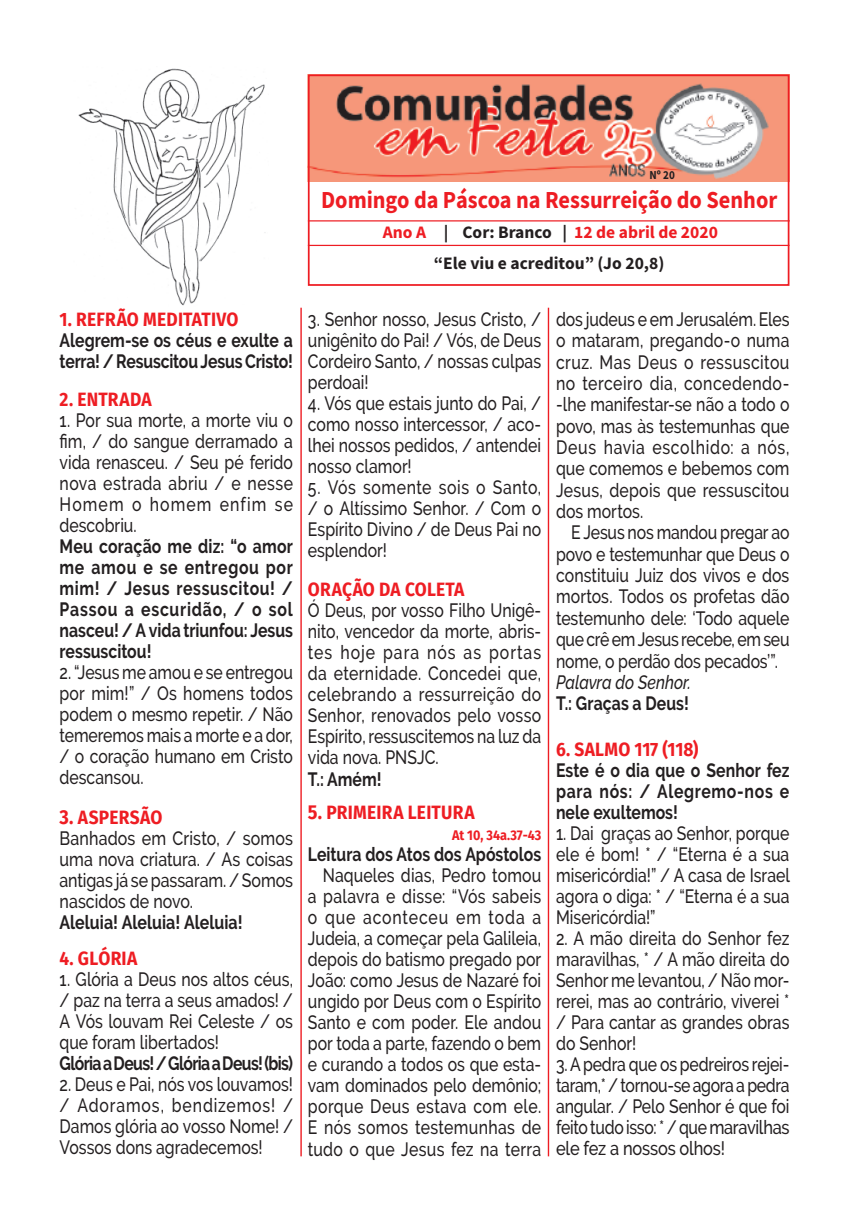
<style>
.page{position:relative;width:864px;height:1206px;background:#fff}
.page>*{position:absolute;margin:0;border:0;box-sizing:border-box;transform-origin:0 0}
.t1{font:700 24.5px "Source Sans Pro";color:#ee1d23;scale:.91 1}
.t2{font:500 19.25px/21px "Raleway";color:#231f20;text-align:justify;scale:.82 1}
.t3{font:700 19.25px/21px "Raleway";color:#231f20;text-align:justify;scale:.82 1}
.t4{font:700 19.25px "Fira Sans";letter-spacing:.015em;color:#ee1d23;scale:.9 1}
.t5{font:500 19.25px/21px "Raleway";color:#231f20;text-align:justify;scale:.83 1}
.t6{font:700 19.25px "Raleway";letter-spacing:-.04em;color:#231f20;scale:.82 1}
.t7{font:700 19.25px "Raleway";color:#231f20;scale:.83 1}
.t8{font:italic 500 19.25px "Raleway";color:#231f20;scale:.82 1}
.t9{font:700 17.5px "Source Sans Pro";color:#ee1d23}
.t10{font:700 17.5px "Source Sans Pro";color:#231f20}
.t11{font:700 14px "Fira Sans";color:#ee1d23;scale:.9 1}
.t12{font:700 12.25px "Source Sans Pro";color:#231f20;scale:.9 1}
.s1{font-size:20.12px}
.s2{color:#231f20}
</style>
<div class="page">
<hr style="left:300px;top:308px;width:2px;height:848px;background:#ee1d23">
<hr style="left:547px;top:308px;width:2px;height:848px;background:#ee1d23">
<img style="left:311px;top:77px;width:475px;height:105px">
<hr style="left:308px;top:245px;width:481px;height:1px;background:#ee1d23">
<hr style="left:308px;top:220px;width:481px;height:1px;background:#ee1d23">
<div style="left:308px;top:74px;width:481px;height:212px;border:2px solid #ee1d23"></div>
<img style="left:78px;top:68px;width:188px;height:238px">
<p class="t4" style="left:60px;top:303px;width:200px">1. REFRÃO MEDITATIVO</p>
<p class="t3" style="left:60px;top:329px;width:286px">Alegrem-se os céus e exulte a terra! / Resuscitou Jesus Cristo!</p>
<p class="t4" style="left:60px;top:383px;width:104px">2. ENTRADA</p>
<p class="t2" style="left:60px;top:410px;width:286px">1. Por sua morte, a morte viu o fim, / do sangue derramado a vida renasceu. / Seu pé ferido nova estrada abriu / e nesse Homem o homem enfim se descobriu.</p>
<p class="t3" style="left:60px;top:536px;width:286px">Meu coração me diz: “o amor me amou e se entregou por mim! / Jesus ressuscitou! / Passou a escuridão, / o sol nasceu! / A vida triunfou: Jesus ressuscitou!</p>
<p class="t2" style="left:60px;top:662px;width:286px">2. “Jesus me amou e se entregou por mim!” / Os homens todos podem o mesmo repetir. / Não temeremos mais a morte e a dor, / o coração humano em Cristo descansou.</p>
<p class="t4" style="left:60px;top:801px;width:116px"><span class="s1">3.</span> ASPERSÃO</p>
<p class="t5" style="left:60px;top:827px;width:282px">Banhados em Cristo, / somos uma nova criatura. / As coisas antigas já se passaram. / Somos nascidos de novo.</p>
<p class="t7" style="left:60px;top:911px;width:222px">Aleluia! Aleluia! Aleluia!</p>
<p class="t4" style="left:60px;top:941px;width:88px">4. GLÓRIA</p>
<p class="t2" style="left:60px;top:968px;width:286px">1. Glória a Deus nos altos céus, / paz na terra a seus amados! / A Vós louvam Rei Celeste / os que foram libertados!</p>
<p class="t6" style="left:60px;top:1052px;width:286px">Glória a Deus! / Glória a Deus! (bis)</p>
<p class="t2" style="left:60px;top:1073px;width:286px">2. Deus e Pai, nós vos louvamos! / Adoramos, bendizemos! / Damos glória ao vosso Nome! / Vossos dons agradecemos!</p>
<p class="t12" style="left:649px;top:167px;width:30px">Nº 20</p>
<p class="t1" style="left:321px;top:183px;width:502px">Domingo da Páscoa na Ressurreição do Senhor</p>
<p class="t9" style="left:383px;top:220px;width:336px">Ano A <span class="s2">| Cor: Branco |</span> 12 de abril de 2020</p>
<p class="t10" style="left:433px;top:251px;width:232px">“Ele viu e acreditou” (Jo 20,8)</p>
<p class="t2" style="left:308px;top:308px;width:286px">3. Senhor nosso, Jesus Cristo, / unigênito do Pai! / Vós, de Deus Cordeiro Santo, / nossas culpas perdoai!</p>
<p class="t2" style="left:308px;top:392px;width:286px">4. Vós que estais junto do Pai, / como nosso intercessor, / aco&shy;lhei nossos pedidos, / antendei nosso clamor!</p>
<p class="t2" style="left:308px;top:476px;width:286px">5. Vós somente sois o Santo, / o Altíssimo Senhor. / Com o Espírito Divino / de Deus Pai no esplendor!</p>
<p class="t4" style="left:308px;top:573px;width:175px">ORAÇÃO DA COLETA</p>
<p class="t2" style="left:308px;top:599px;width:286px">Ó Deus, por vosso Filho Unigê&shy;nito, vencedor da morte, abris&shy;tes hoje para nós as portas da eternidade. Concedei que, celebrando a ressurreição do Senhor, renovados pelo vosso Espírito, ressuscitemos na luz da vida nova. PNSJC.</p>
<p class="t3" style="left:308px;top:768px;width:91px">T.: Amém!</p>
<p class="t4" style="left:308px;top:796px;width:187px"><span class="s1">5.</span> PRIMEIRA LEITURA</p>
<p class="t11" style="left:452px;top:823px;width:101px">AT 10, 34A.37-43</p>
<p class="t3" style="left:308px;top:844px;width:286px">Leitura dos Atos dos Apóstolos</p>
<p class="t2" style="left:308px;top:865px;width:286px;text-indent:15px">Naqueles dias, Pedro tomou a palavra e disse: “Vós sabeis o que aconteceu em toda a Judeia, a começar pela Galileia, depois do batismo pregado por João: como Jesus de Nazaré foi ungido por Deus com o Espírito Santo e com poder. Ele andou por toda a parte, fazendo o bem e curando a todos os que esta&shy;vam dominados pelo demônio; porque Deus estava com ele.<br>E nós somos testemunhas de tudo o que Jesus fez na terra</p>
<p class="t2" style="left:556px;top:308px;width:286px">dos judeus e em Jerusalém. Eles o mataram, pregando-o numa cruz. Mas Deus o ressuscitou no terceiro dia, concedendo--lhe manifestar-se não a todo o povo, mas às testemunhas que Deus havia escolhido: a nós, que comemos e bebemos com Jesus, depois que ressuscitou dos mortos.</p>
<p class="t2" style="left:556px;top:522px;width:286px;text-indent:15px">E Jesus nos mandou pregar ao povo e testemunhar que Deus o constituiu Juiz dos vivos e dos mortos. Todos os profetas dão testemunho dele: ‘Todo aquele que crê em Jesus recebe, em seu nome, o perdão dos pecados’”.</p>
<p class="t8" style="left:556px;top:671px;width:166px">Palavra do Senhor.</p>
<p class="t3" style="left:556px;top:693px;width:163px">T.: Graças a Deus!</p>
<p class="t4" style="left:556px;top:733px;width:160px">6. SALMO 117 (118)</p>
<p class="t3" style="left:556px;top:760px;width:286px">Este é o dia que o Senhor fez para nós: / Alegremo-nos e nele exultemos!</p>
<p class="t2" style="left:556px;top:822px;width:286px">1. Dai graças ao Senhor, porque ele é bom! * / “Eterna é a sua misericórdia!” / A casa de Israel agora o diga: * / “Eterna é a sua Misericórdia!”</p>
<p class="t2" style="left:556px;top:927px;width:286px">2. A mão direita do Senhor fez maravilhas, * / A mão direita do Senhor me levantou, / Não mor&shy;rerei, mas ao contrário, viverei * / Para cantar as grandes obras do Senhor!</p>
<p class="t2" style="left:556px;top:1053px;width:286px">3. A pedra que os pedreiros rejei&shy;taram,* / tornou-se agora a pedra angular. / Pelo Senhor é que foi feito tudo isso: * / que maravilhas ele fez a nossos olhos!</p>
</div>
